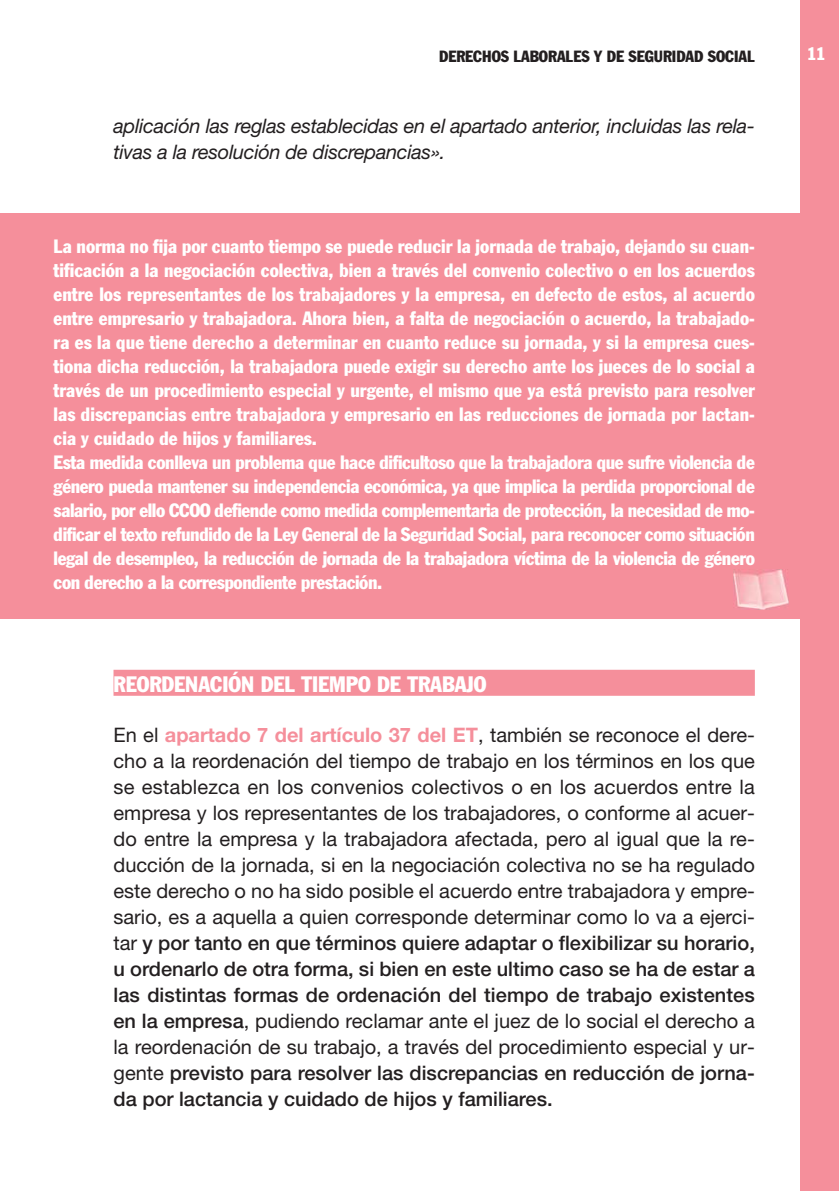
<style>
.page{position:relative;width:840px;height:1191px;background:#fff}
.page>*{position:absolute;margin:0;border:0;box-sizing:border-box;transform-origin:0 0}
.t1{font:condensed 22px "Franklin Gothic";color:#fff}
.t2{font:20px/26px "Helvetica Neue";color:#231f20;text-align:justify}
.t3{font:italic 20px/26px "Helvetica Neue";letter-spacing:-.015em;color:#231f20}
.t4{font:condensed 19px/24px "Franklin Gothic";color:#fff}
.t5{font:condensed 18px "Franklin Gothic";color:#fff}
.t6{font:condensed 16px "Franklin Gothic";color:#231f20}
.s1{font-weight:700;color:#f58f9b}
.s2{font-weight:500}
</style>
<div class="page">
<div style="left:0;top:213px;width:838px;height:405px;background:#f58f9b"></div>
<div style="left:800px;top:1px;width:38px;height:1190px;background:#f58f9b"></div>
<div style="left:113px;top:670px;width:641px;height:26px;background:#f58f9b"></div>
<img style="left:733px;top:570px;width:55px;height:39px">
<p class="t6" style="left:439px;top:50px;width:317px">DERECHOS LABORALES Y DE SEGURIDAD SOCIAL</p>
<p class="t5" style="left:806px;top:47px;width:20px">11</p>
<p class="t3" style="left:113px;top:115px;width:642px">aplicación las reglas establecidas en el apartado anterior, incluidas las rela&shy;tivas a la resolución de discrepancias».</p>
<p class="t4" style="left:54px;top:235px;width:702px">La norma no fija por cuanto tiempo se puede reducir la jornada de trabajo, dejando su cuan&shy;tificación a la negociación colectiva, bien a través del convenio colectivo o en los acuerdos entre los representantes de los trabajadores y la empresa, en defecto de estos, al acuerdo entre empresario y trabajadora. Ahora bien, a falta de negociación o acuerdo, la trabajado&shy;ra es la que tiene derecho a determinar en cuanto reduce su jornada, y si la empresa cues&shy;tiona dicha reducción, la trabajadora puede exigir su derecho ante los jueces de lo social a través de un procedimiento especial y urgente, el mismo que ya está previsto para resolver las discrepancias entre trabajadora y empresario en las reducciones de jornada por lactan&shy;cia y cuidado de hijos y familiares.<br>Esta medida conlleva un problema que hace dificultoso que la trabajadora que sufre violencia de género pueda mantener su independencia económica, ya que implica la perdida proporcional de salario, por ello CCOO defiende como medida complementaria de protección, la necesidad de mo&shy;dificar el texto refundido de la Ley General de la Seguridad Social, para reconocer como situación legal de desempleo, la reducción de jornada de la trabajadora víctima de la violencia de género con derecho a la correspondiente prestación.</p>
<p class="t1" style="left:113px;top:676px;width:374px">REORDENACIÓN DEL TIEMPO DE TRABAJO</p>
<p class="t2" style="left:113px;top:724px;width:642px">En el <span class="s1">apartado 7 del artículo 37 del ET</span>, también se reconoce el dere&shy;cho a la reordenación del tiempo de trabajo en los términos en los que se establezca en los convenios colectivos o en los acuerdos entre la empresa y los representantes de los trabajadores, o conforme al acuer&shy;do entre la empresa y la trabajadora afectada, pero al igual que la re&shy;ducción de la jornada, si en la negociación colectiva no se ha regulado este derecho o no ha sido posible el acuerdo entre trabajadora y empre&shy;sario, es a aquella a quien corresponde determinar como lo va a ejerci&shy;tar <span class="s2">y por tanto en que términos quiere adaptar o flexibilizar su horario, u ordenarlo de otra forma, si bien en este ultimo caso se ha de estar a las distintas formas de ordenación del tiempo de trabajo existentes en la empresa</span>, pudiendo reclamar ante el juez de lo social el derecho a la reordenación de su trabajo, a través del procedimiento especial y ur&shy;gente <span class="s2">previsto para resolver las discrepancias en reducción de jorna&shy;da por lactancia y cuidado de hijos y familiares.</span></p>
</div>
